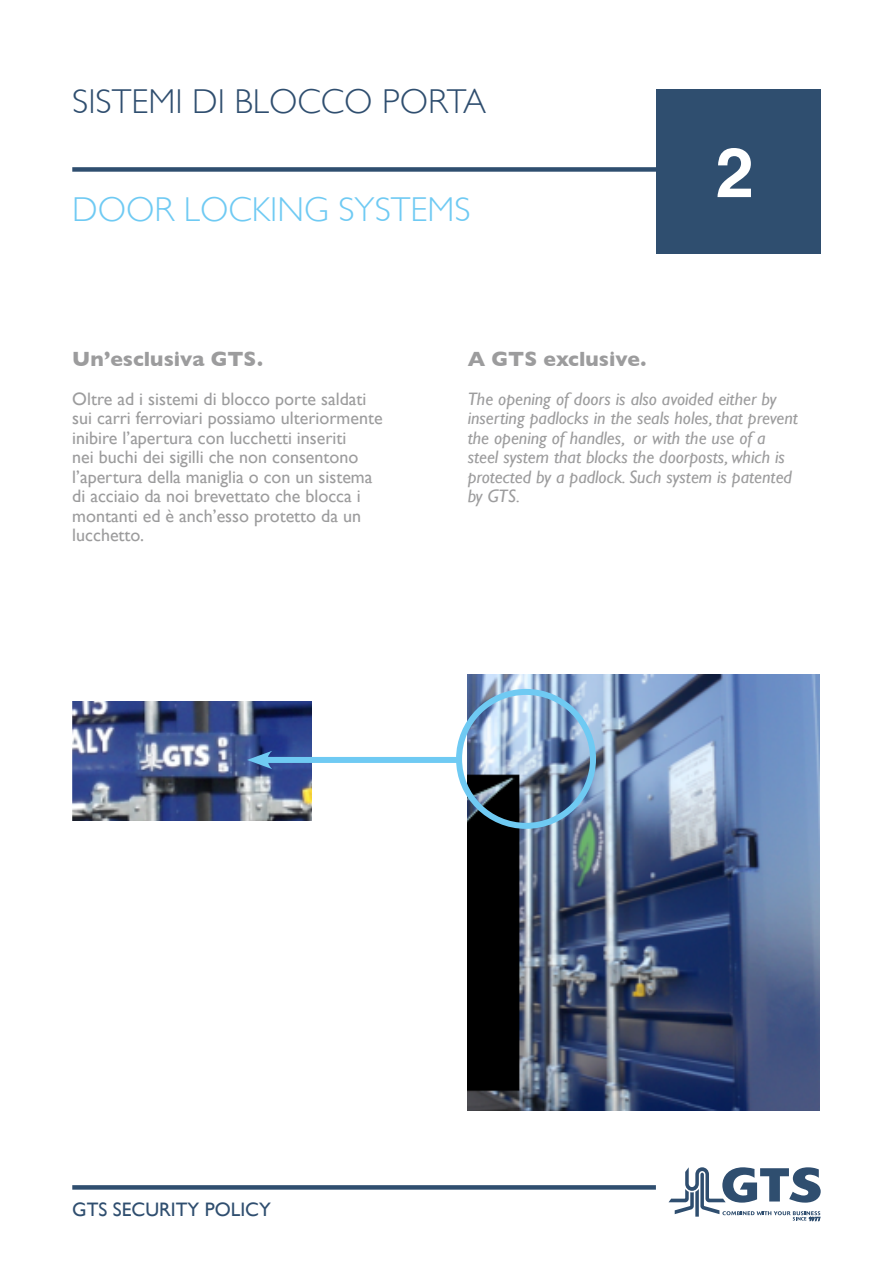
<style>
.page{position:relative;width:893px;height:1263px;background:#fff}
.page>*{position:absolute;margin:0;border:0;box-sizing:border-box;transform-origin:0 0}
.t1{font:700 69px "Helvetica";color:#fff}
.t2{font:300 34.5px "Gill Sans";color:#2f4e6f}
.t3{font:300 34.5px "Gill Sans";color:#6fcaf3}
.t4{font:700 21px "Gill Sans";color:#9c9c9d}
.t5{font:19.5px "Gill Sans";color:#2f4e6f}
.t6{font:18px/19.5px "Gill Sans";color:#9c9c9d}
.t7{font:italic 18px/19.5px "Gill Sans";color:#9c9c9d}
</style>
<div class="page">
<div style="left:72px;top:167px;width:749px;height:5px;background:#2f4e6f"></div>
<div style="left:72px;top:1185px;width:584px;height:5px;background:#2f4e6f"></div>
<div style="left:656px;top:89px;width:165px;height:165px;background:#2f4e6f"></div>
<svg style="left:669px;top:1167px;width:152px;height:54px"></svg>
<img style="left:468px;top:674px;width:351px;height:436px">
<div style="left:456px;top:689px;width:140px;height:140px;border:6px solid #6fcaf3;border-radius:50%"></div>
<img style="left:72px;top:701px;width:239px;height:120px">
<div style="left:262px;top:757px;width:195px;height:6px;background:#6fcaf3"></div>
<svg style="left:247px;top:751px;width:25px;height:18px"></svg>
<h2 class="t2" style="left:72px;top:82px;width:415px">SISTEMI DI BLOCCO PORTA</h2>
<h2 class="t3" style="left:72px;top:190px;width:396px">DOOR LOCKING SYSTEMS</h2>
<h1 class="t1" style="left:715px;top:117px;width:40px">2</h1>
<p class="t4" style="left:72px;top:347px;width:192px">Un’esclusiva GTS.</p>
<p class="t6" style="left:72px;top:389px;width:312px">Oltre ad i sistemi di blocco porte saldati sui carri ferroviari possiamo ulteriormente inibire l’apertura con lucchetti inseriti<br>nei buchi dei sigilli che non consentono l’apertura della maniglia o con un sistema di acciaio da noi brevettato che blocca i montanti ed è anch’esso protetto da un lucchetto.</p>
<p class="t4" style="left:468px;top:347px;width:180px">A GTS exclusive.</p>
<p class="t7" style="left:468px;top:389px;width:332px">The opening of doors is also avoided either by inserting padlocks in the seals holes, that prevent the opening of handles, or with the use of a steel system that blocks the doorposts, which is protected by a padlock. Such system is patented by GTS.</p>
<p class="t5" style="left:72px;top:1197px;width:200px">GTS Security policy</p>
</div>
